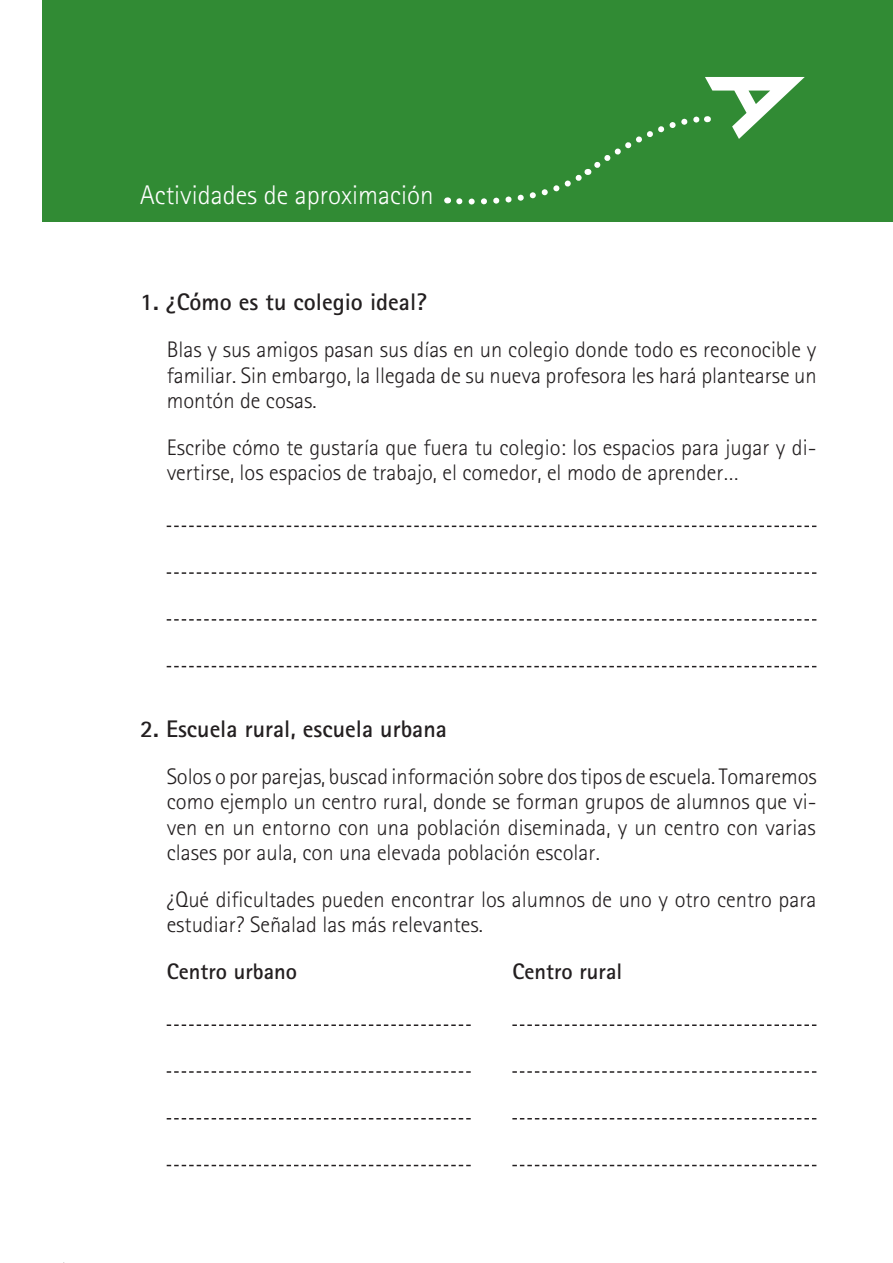
<style>
.page{position:relative;width:893px;height:1263px;background:#fff}
.page>*{position:absolute;margin:0;border:0;box-sizing:border-box;transform-origin:0 0}
.t1{font:300 27px "Rotis Sans Serif";color:#fff}
.t2{font:700 24px "Rotis Sans Serif";color:#231f20}
.t3{font:300 22.5px/25.5px "Rotis Sans Serif";color:#231f20;text-align:justify}
.t4{font:700 22.5px "Rotis Sans Serif";color:#231f20}
</style>
<div class="page">
<div style="left:43px;top:0;width:850px;height:221px;background:#318b34"></div>
<svg style="left:447px;top:77px;width:358px;height:128px"></svg>
<svg style="left:167px;top:526px;width:649px;height:1px"></svg>
<svg style="left:167px;top:572px;width:649px;height:2px"></svg>
<svg style="left:167px;top:619px;width:649px;height:2px"></svg>
<svg style="left:167px;top:666px;width:649px;height:1px"></svg>
<svg style="left:167px;top:1024px;width:304px;height:2px"></svg>
<svg style="left:512px;top:1024px;width:304px;height:2px"></svg>
<svg style="left:167px;top:1071px;width:304px;height:2px"></svg>
<svg style="left:512px;top:1071px;width:304px;height:2px"></svg>
<svg style="left:167px;top:1118px;width:304px;height:1px"></svg>
<svg style="left:512px;top:1118px;width:304px;height:1px"></svg>
<svg style="left:167px;top:1165px;width:304px;height:1px"></svg>
<svg style="left:512px;top:1165px;width:304px;height:1px"></svg>
<p class="t1" style="left:140px;top:180px;width:295px">Actividades de aproximación</p>
<p class="t2" style="left:140px;top:287px;width:288px">1. ¿Cómo es tu colegio ideal?</p>
<p class="t3" style="left:167px;top:337px;width:651px">Blas y sus amigos pasan sus días en un colegio donde todo es reconocible y familiar. Sin embargo, la llegada de su nueva profesora les hará plantearse un montón de cosas.</p>
<p class="t3" style="left:167px;top:434px;width:651px">Escribe cómo te gustaría que fuera tu colegio: los espacios para jugar y di&shy;vertirse, los espacios de trabajo, el comedor, el modo de aprender…</p>
<p class="t2" style="left:140px;top:714px;width:308px">2. Escuela rural, escuela urbana</p>
<p class="t3" style="left:167px;top:763px;width:651px">Solos o por parejas, buscad información sobre dos tipos de escuela. Tomaremos como ejemplo un centro rural, donde se forman grupos de alumnos que vi&shy;ven en un entorno con una población diseminada, y un centro con varias clases por aula, con una elevada población escolar.</p>
<p class="t3" style="left:167px;top:886px;width:651px">¿Qué dificultades pueden encontrar los alumnos de uno y otro centro para estudiar? Señalad las más relevantes.</p>
<p class="t4" style="left:167px;top:957px;width:132px">Centro urbano</p>
<p class="t4" style="left:512px;top:957px;width:111px">Centro rural</p>
</div>
